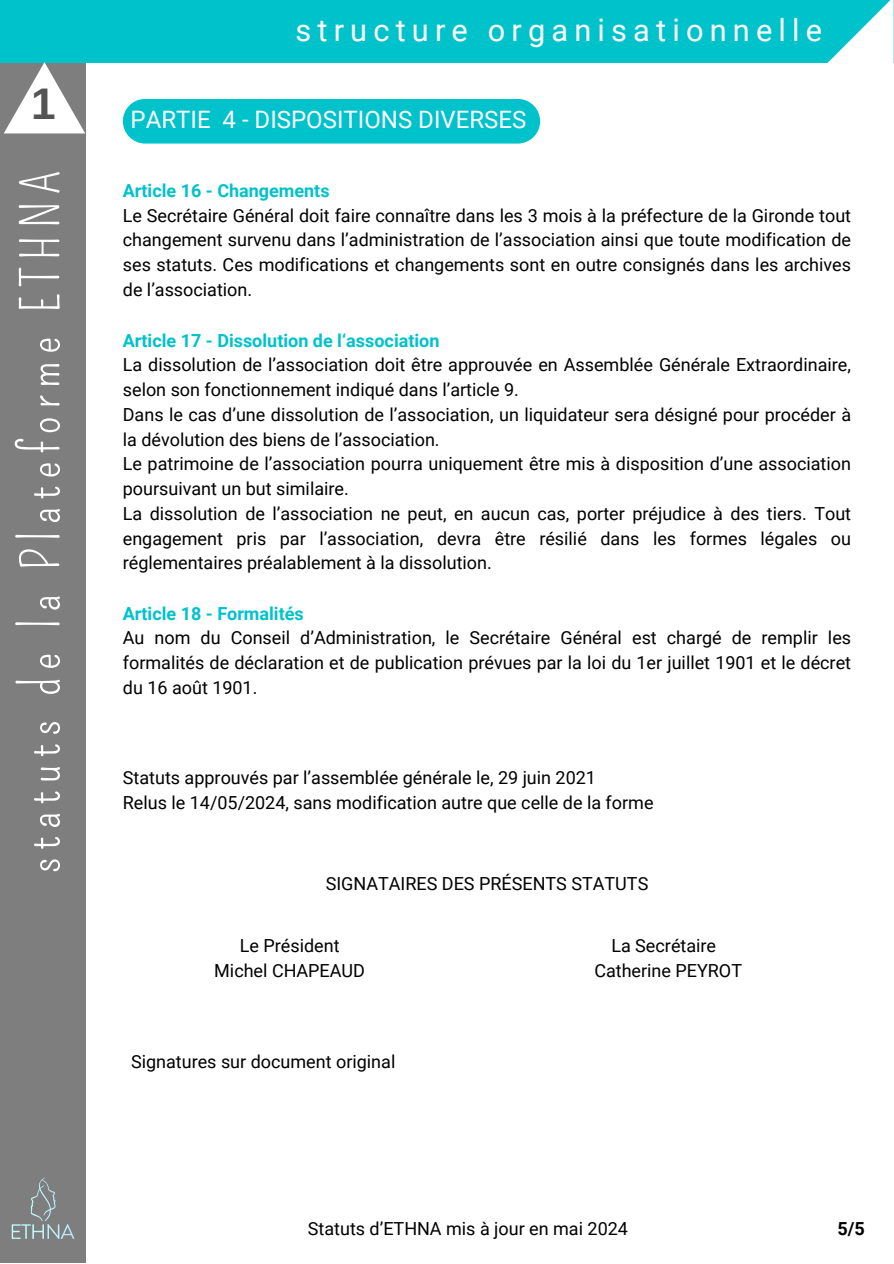
<style>
.page{position:relative;width:894px;height:1264px;background:#fff}
.page>*{position:absolute;margin:0;border:0;box-sizing:border-box;transform-origin:0 0}
.t1{font:51.15px "Pompiere";letter-spacing:.145em;color:#fff}
.t2{font:700 44.25px "Arimo";color:#545454}
.t3{font:30.75px "Roboto";letter-spacing:.2em;color:#fff}
.t4{font:24px "Roboto";color:#fff}
.t5{font:18px/24.8px "Roboto";color:#000;text-align:justify}
.t6{font:700 18px "Roboto";color:#00c2cb}
.t7{font:700 18px "Roboto";color:#000}
</style>
<div class="page">
<div style="left:0;top:0;width:85px;height:1262px;background:#7e7e7e"></div>
<div style="left:0;top:0;width:893px;height:62px;background:#00c2cb"></div>
<svg style="left:769px;top:0;width:124px;height:63px"></svg>
<svg style="left:4px;top:62px;width:81px;height:71px"></svg>
<img style="left:11px;top:1177px;width:64px;height:62px">
<div style="left:123px;top:99px;width:417px;height:45px;background:#00c2cb;border-radius:22px"></div>
<h1 class="t2" style="left:31px;top:79px;width:26px">1</h1>
<p class="t1" style="left:11px;top:873px;width:704px;rotate:-90deg">statuts de la Plateforme ETHNA</p>
<h2 class="t3" style="left:295px;top:13px;width:528px">structure organisationnelle</h2>
<p class="t4" style="left:131px;top:106px;width:397px">PARTIE 4 - DISPOSITIONS DIVERSES</p>
<p class="t6" style="left:123px;top:180px;width:208px">Article 16 - Changements</p>
<p class="t5" style="left:123px;top:203px;width:729px">Le Secrétaire Général doit faire connaître dans les 3 mois à la préfecture de la Gironde tout changement survenu dans l’administration de l’association ainsi que toute modification de ses statuts. Ces modifications et changements sont en outre consignés dans les archives de l’association.</p>
<p class="t6" style="left:123px;top:330px;width:318px">Article 17 - Dissolution de l‘association</p>
<p class="t5" style="left:123px;top:353px;width:729px">La dissolution de l’association doit être approuvée en Assemblée Générale Extraordinaire, selon son fonctionnement indiqué dans l’article 9.</p>
<p class="t5" style="left:123px;top:402px;width:729px">Dans le cas d’une dissolution de l’association, un liquidateur sera désigné pour procéder à la dévolution des biens de l’association.</p>
<p class="t5" style="left:123px;top:452px;width:729px">Le patrimoine de l’association pourra uniquement être mis à disposition d’une association poursuivant un but similaire.</p>
<p class="t5" style="left:123px;top:501px;width:729px">La dissolution de l’association ne peut, en aucun cas, porter préjudice à des tiers. Tout engagement pris par l’association, devra être résilié dans les formes légales ou réglementaires préalablement à la dissolution.</p>
<p class="t6" style="left:123px;top:603px;width:182px">Article 18 - Formalités</p>
<p class="t5" style="left:123px;top:626px;width:729px">Au nom du Conseil d’Administration, le Secrétaire Général est chargé de remplir les formalités de déclaration et de publication prévues par la loi du 1er juillet 1901 et le décret du 16 août 1901.</p>
<h4 class="t5" style="left:123px;top:766px;width:474px">Statuts approuvés par l’assemblée générale le, 29 juin 2021</h4>
<p class="t5" style="left:123px;top:790px;width:532px">Relus le 14/05/2024, sans modification autre que celle de la forme</p>
<p class="t5" style="left:325px;top:871px;width:324px">SIGNATAIRES DES PRÉSENTS STATUTS</p>
<p class="t5" style="left:240px;top:933px;width:101px">Le Président</p>
<p class="t5" style="left:214px;top:958px;width:152px">Michel CHAPEAUD</p>
<h5 class="t5" style="left:131px;top:1049px;width:266px">Signatures sur document original</h5>
<p class="t5" style="left:611px;top:933px;width:106px">La Secrétaire</p>
<p class="t5" style="left:594px;top:958px;width:149px">Catherine PEYROT</p>
<p class="t5" style="left:308px;top:1216px;width:321px">Statuts d’ETHNA mis à jour en mai 2024</p>
<p class="t7" style="left:837px;top:1217px;width:29px">5/5</p>
</div>
